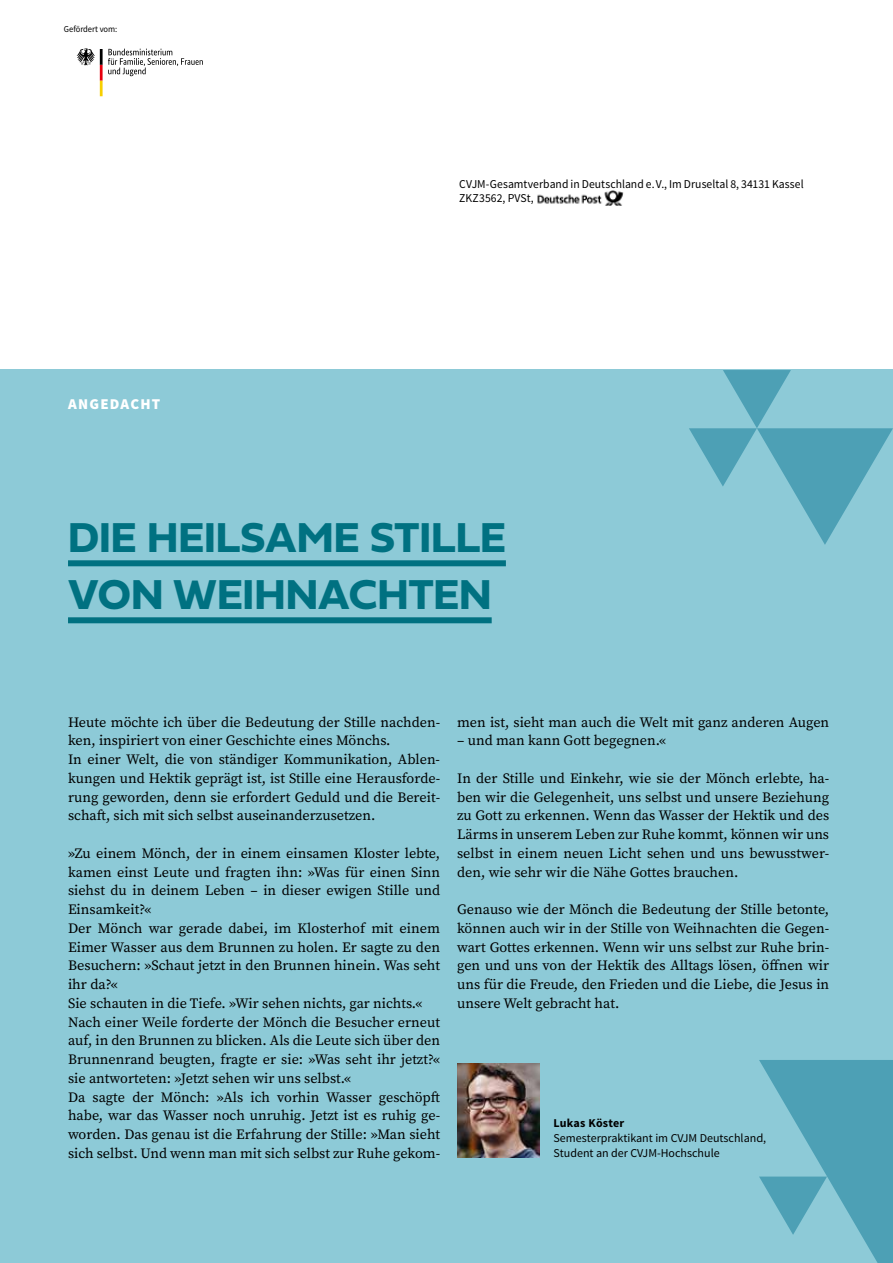
<style>
.page{position:relative;width:893px;height:1263px;background:#fff}
.page>*{position:absolute;margin:0;border:0;box-sizing:border-box;transform-origin:0 0}
.t1{font:43.5px/57px "Fieldwork Geo Bold";color:#007181}
.t2{font:900 15px "Source Sans Pro";letter-spacing:.08em;color:#fff}
.t3{font:14.25px/18.8px "Source Serif Pro";color:#000;text-align:justify}
.t4{font:12px/14.4px "Source Sans Pro";color:#000}
.t5{font:700 12px "Source Sans Pro";letter-spacing:.015em;color:#000}
.t6{font:9px "Source Sans Pro";letter-spacing:-.005em;color:#000;scale:.95 1}
</style>
<div class="page">
<img style="left:537px;top:190px;width:87px;height:16px">
<div style="left:0;top:369px;width:893px;height:894px;background:#8dcad7"></div>
<svg style="left:77px;top:48px;width:126px;height:48px"></svg>
<div style="left:68px;top:560px;width:438px;height:6px;background:#007181"></div>
<div style="left:68px;top:617px;width:424px;height:6px;background:#007181"></div>
<img style="left:457px;top:1064px;width:82px;height:93px">
<svg style="left:689px;top:370px;width:204px;height:175px"></svg>
<svg style="left:759px;top:1060px;width:134px;height:203px"></svg>
<p class="t6" style="left:64px;top:24px;width:58px">Gefördert vom:</p>
<p class="t2" style="left:68px;top:393px;width:94px">ANGEDACHT</p>
<p class="t4" style="left:459px;top:177px;width:346px">CVJM-Gesamtverband in Deutschland e.V., Im Druseltal 8, 34131 Kassel<br>ZKZ3562, PVSt,</p>
<h1 class="t1" style="left:68px;top:507px;width:439px">DIE HEILSAME STILLE<br>VON WEIHNACHTEN</h1>
<p class="t3" style="left:68px;top:712px;width:374px;text-align:left">Heute möchte ich über die Bedeutung der Stille nachden&shy;ken, inspiriert von einer Geschichte eines Mönchs.<br>In einer Welt, die von ständiger Kommunikation, Ablen&shy;kungen und Hektik geprägt ist, ist Stille eine Herausforde&shy;rung geworden, denn sie erfordert Geduld und die Bereit&shy;schaft, sich mit sich selbst auseinanderzusetzen.</p>
<p class="t3" style="left:68px;top:844px;width:374px;text-align:left">»Zu einem Mönch, der in einem einsamen Kloster lebte, kamen einst Leute und fragten ihn: »Was für einen Sinn siehst du in deinem Leben – in dieser ewigen Stille und Einsamkeit?«<br>Der Mönch war gerade dabei, im Klosterhof mit einem Eimer Wasser aus dem Brunnen zu holen. Er sagte zu den Besuchern: »Schaut jetzt in den Brunnen hinein. Was seht ihr da?«<br>Sie schauten in die Tiefe. »Wir sehen nichts, gar nichts.« Nach einer Weile forderte der Mönch die Besucher erneut auf, in den Brunnen zu blicken. Als die Leute sich über den Brunnenrand beugten, fragte er sie: »Was seht ihr jetzt?« sie antworteten: »Jetzt sehen wir uns selbst.«<br>Da sagte der Mönch: »Als ich vorhin Wasser geschöpft habe, war das Wasser noch unruhig. Jetzt ist es ruhig ge&shy;worden. Das genau ist die Erfahrung der Stille: »Man sieht sich selbst. Und wenn man mit sich selbst zur Ruhe gekom-</p>
<p class="t3" style="left:457px;top:712px;width:374px">men ist, sieht man auch die Welt mit ganz anderen Augen</p>
<p class="t3" style="left:457px;top:731px;width:210px">– und man kann Gott begegnen.«</p>
<p class="t3" style="left:457px;top:769px;width:374px">In der Stille und Einkehr, wie sie der Mönch erlebte, ha&shy;ben wir die Gelegenheit, uns selbst und unsere Beziehung zu Gott zu erkennen. Wenn das Wasser der Hektik und des Lärms in unserem Leben zur Ruhe kommt, können wir uns selbst in einem neuen Licht sehen und uns bewusstwer&shy;den, wie sehr wir die Nähe Gottes brauchen.</p>
<p class="t3" style="left:457px;top:900px;width:374px">Genauso wie der Mönch die Bedeutung der Stille betonte, können auch wir in der Stille von Weihnachten die Gegen&shy;wart Gottes erkennen. Wenn wir uns selbst zur Ruhe brin&shy;gen und uns von der Hektik des Alltags lösen, öffnen wir uns für die Freude, den Frieden und die Liebe, die Jesus in unsere Welt gebracht hat.</p>
<p class="t5" style="left:554px;top:1115px;width:72px">Lukas Köster</p>
<p class="t4" style="left:554px;top:1131px;width:214px;line-height:15px">Semesterpraktikant im CVJM Deutschland,<br>Student an der CVJM-Hochschule</p>
</div>
